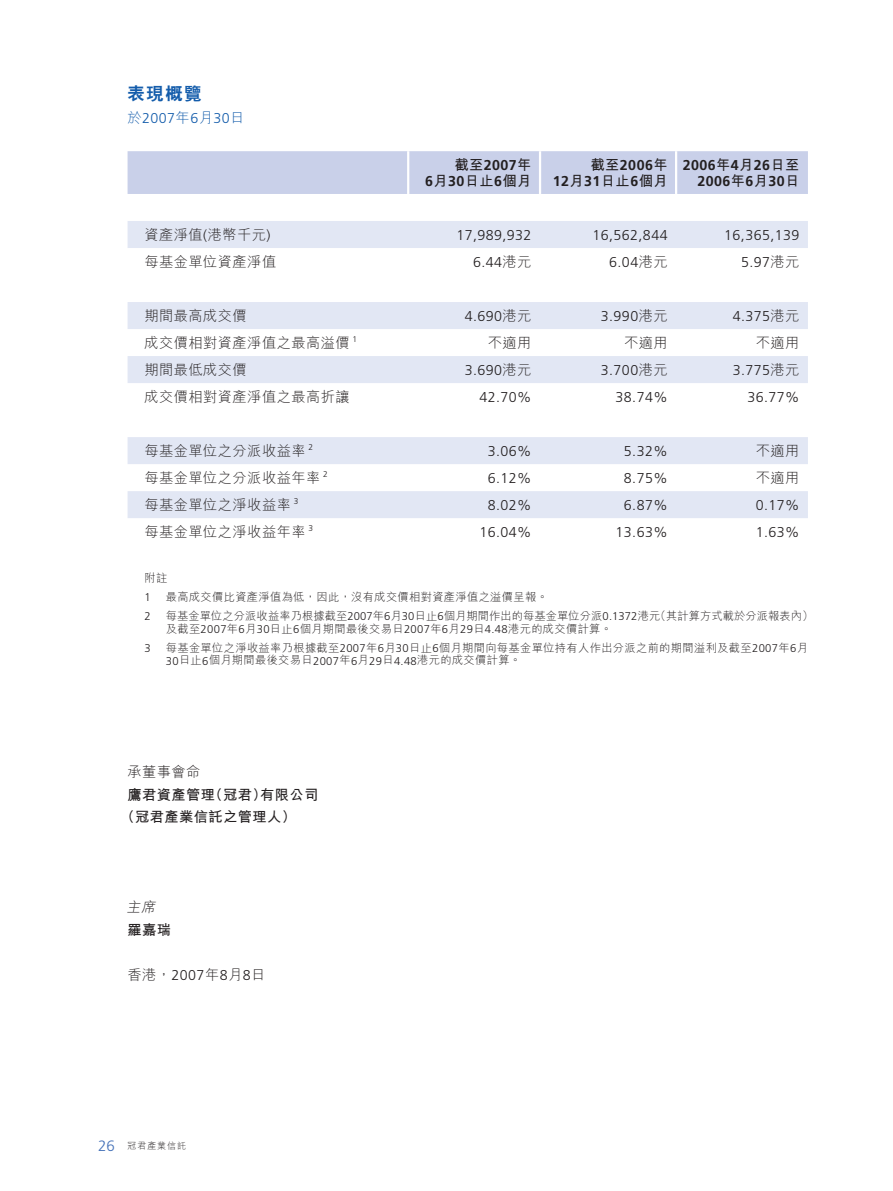
<style>
.page{position:relative;width:893px;height:1191px;background:#fff}
.page>*{position:absolute;margin:0;border:0;box-sizing:border-box;transform-origin:0 0}
.t1{font:17.25px "C Hei 2 HK Xbold B5 pc H";color:#135cab}
.t2{font:300 14.25px "Frutiger";letter-spacing:.03em;color:#231f20}
.t3{font:14.25px "M Hei HK Light B5 pc H";letter-spacing:.03em;color:#231f20}
.t4{font:700 14.25px/15.8px "Frutiger";letter-spacing:.03em;color:#231f20;text-align:right}
.t5{font:14.25px/22.5px "M Hei HK Bold B5 pc H";letter-spacing:.03em;color:#231f20}
.t6{font:300 14.25px "Frutiger";letter-spacing:.03em;color:#135cab}
.t7{font:italic 14.25px "M Hei HK Light B5 pc H";color:#231f20}
.t8{font:11.25px/12.8px "M Hei HK Light B5 pc H";letter-spacing:.03em;color:#231f20}
.t9{font:11.25px/12.8px "M Hei HK Light B5 pc H";letter-spacing:.01em;color:#231f20}
.t10{font:300 11.25px "Frutiger";color:#231f20}
.t11{font:9px "M Hei HK Light B5 pc H";letter-spacing:.1em;color:#231f20}
.s1{font-family:"M Hei HK Light B5 pc H";font-weight:400}
.s2{font-family:"M Hei HK Bold B5 pc H";font-weight:400}
.s3{font-family:"Frutiger";font-weight:700}
.s4{font-family:"Frutiger";font-weight:300}
.s5{font-family:"Frutiger";font-weight:300;font-size:15px;color:#4471b8}
</style>
<div class="page">
<div style="left:128px;top:151px;width:680px;height:43px;background:#c9d0e9"></div>
<div style="left:128px;top:221px;width:680px;height:27px;background:#e2e7f4"></div>
<svg style="left:128px;top:302px;width:680px;height:216px"></svg>
<hr style="left:407px;top:151px;width:2px;height:43px;background:#fff">
<hr style="left:539px;top:151px;width:2px;height:43px;background:#fff">
<hr style="left:675px;top:151px;width:2px;height:43px;background:#fff">
<p class="t1" style="left:128px;top:87px;width:76px">表現概覽</p>
<p class="t6" style="left:128px;top:112px;width:118px"><span class="s1">於</span>2007<span class="s1">年</span>6<span class="s1">月</span>30<span class="s1">日</span></p>
<p class="t4" style="left:454px;top:158px;width:79px"><span class="s2">截至</span>2007<span class="s2">年</span></p>
<p class="t5" style="left:425px;top:171px;width:108px"><span class="s3">6</span>月<span class="s3">30</span>日止<span class="s3">6</span>個月</p>
<p class="t4" style="left:553px;top:158px;width:116px"><span class="s2">截至</span>2006<span class="s2">年<br></span>12<span class="s2">月</span>31<span class="s2">日止</span>6<span class="s2">個月</span></p>
<p class="t4" style="left:683px;top:158px;width:118px">2006<span class="s2">年</span>4<span class="s2">月</span>26<span class="s2">日至<br></span>2006<span class="s2">年</span>6<span class="s2">月</span>30<span class="s2">日</span></p>
<p class="t3" style="left:145px;top:229px;width:127px">資產淨值<span class="s4">(</span>港幣千元<span class="s4">)</span></p>
<p class="t2" style="left:456px;top:229px;width:77px">17,989,932</p>
<p class="t2" style="left:592px;top:229px;width:77px">16,562,844</p>
<p class="t2" style="left:724px;top:229px;width:77px">16,365,139</p>
<p class="t3" style="left:145px;top:256px;width:133px">每基金單位資產淨值</p>
<p class="t2" style="left:473px;top:256px;width:60px">6.44<span class="s1">港元</span></p>
<p class="t2" style="left:609px;top:256px;width:60px">6.04<span class="s1">港元</span></p>
<p class="t2" style="left:741px;top:256px;width:60px">5.97<span class="s1">港元</span></p>
<p class="t3" style="left:145px;top:310px;width:104px">期間最高成交價</p>
<p class="t2" style="left:465px;top:310px;width:68px">4.690<span class="s1">港元</span></p>
<p class="t2" style="left:601px;top:310px;width:68px">3.990<span class="s1">港元</span></p>
<p class="t2" style="left:733px;top:310px;width:68px">4.375<span class="s1">港元</span></p>
<p class="t3" style="left:145px;top:337px;width:214px">成交價相對資產淨值之最高溢價 <sup>1</sup></p>
<p class="t3" style="left:488px;top:337px;width:45px">不適用</p>
<p class="t3" style="left:624px;top:337px;width:45px">不適用</p>
<p class="t3" style="left:756px;top:337px;width:45px">不適用</p>
<p class="t3" style="left:145px;top:364px;width:104px">期間最低成交價</p>
<p class="t2" style="left:465px;top:364px;width:68px">3.690<span class="s1">港元</span></p>
<p class="t2" style="left:601px;top:364px;width:68px">3.700<span class="s1">港元</span></p>
<p class="t2" style="left:733px;top:364px;width:68px">3.775<span class="s1">港元</span></p>
<p class="t3" style="left:145px;top:391px;width:207px">成交價相對資產淨值之最高折讓</p>
<p class="t2" style="left:479px;top:391px;width:54px">42.70%</p>
<p class="t2" style="left:616px;top:391px;width:54px">38.74%</p>
<p class="t2" style="left:747px;top:391px;width:54px">36.77%</p>
<p class="t3" style="left:145px;top:445px;width:170px">每基金單位之分派收益率 <sup>2</sup></p>
<p class="t2" style="left:488px;top:445px;width:45px">3.06%</p>
<p class="t2" style="left:624px;top:445px;width:45px">5.32%</p>
<p class="t3" style="left:756px;top:445px;width:45px">不適用</p>
<p class="t3" style="left:145px;top:472px;width:185px">每基金單位之分派收益年率 <sup>2</sup></p>
<p class="t2" style="left:488px;top:472px;width:45px">6.12%</p>
<p class="t2" style="left:624px;top:472px;width:45px">8.75%</p>
<p class="t3" style="left:756px;top:472px;width:45px">不適用</p>
<p class="t3" style="left:145px;top:499px;width:155px">每基金單位之淨收益率 <sup>3</sup></p>
<p class="t2" style="left:488px;top:499px;width:45px">8.02%</p>
<p class="t2" style="left:624px;top:499px;width:45px">6.87%</p>
<p class="t2" style="left:756px;top:499px;width:45px">0.17%</p>
<p class="t3" style="left:145px;top:526px;width:170px">每基金單位之淨收益年率 <sup>3</sup></p>
<p class="t2" style="left:479px;top:526px;width:54px">16.04%</p>
<p class="t2" style="left:616px;top:526px;width:54px">13.63%</p>
<p class="t2" style="left:756px;top:526px;width:45px">1.63%</p>
<p class="t8" style="left:145px;top:572px;width:24px">附註</p>
<p class="t10" style="left:145px;top:592px;width:8px">1</p>
<p class="t8" style="left:166px;top:591px;width:384px">最高成交價比資產淨值為低，因此，沒有成交價相對資產淨值之溢價呈報。</p>
<p class="t10" style="left:145px;top:611px;width:8px">2</p>
<p class="t9" style="left:166px;top:610px;width:649px">每基金單位之分派收益率乃根據截至<span class="s4">2007</span>年<span class="s4">6</span>月<span class="s4">30</span>日止<span class="s4">6</span>個月期間作出的每基金單位分派<span class="s4">0.1372</span>港元（其計算方式載於分派報表內）及截至<span class="s4">2007</span>年<span class="s4">6</span>月<span class="s4">30</span>日止<span class="s4">6</span>個月期間最後交易日<span class="s4">2007</span>年<span class="s4">6</span>月<span class="s4">29</span>日<span class="s4">4.48</span>港元的成交價計算。</p>
<p class="t10" style="left:145px;top:643px;width:8px">3</p>
<p class="t8" style="left:166px;top:642px;width:644px">每基金單位之淨收益率乃根據截至<span class="s4">2007</span>年<span class="s4">6</span>月<span class="s4">30</span>日止<span class="s4">6</span>個月期間向每基金單位持有人作出分派之前的期間溢利及截至<span class="s4">2007</span>年<span class="s4">6</span>月<br><span class="s4">30</span>日止<span class="s4">6</span>個月期間最後交易日<span class="s4">2007</span>年<span class="s4">6</span>月<span class="s4">29</span>日<span class="s4">4.48</span>港元的成交價計算。</p>
<p class="t3" style="left:128px;top:766px;width:74px">承董事會命</p>
<p class="t5" style="left:120px;top:785px;width:199px;text-indent:7px">鷹君資產管理（冠君）有限公司（冠君產業信託之管理人）</p>
<p class="t7" style="left:127px;top:901px;width:33px">主席</p>
<p class="t5" style="left:128px;top:920px;width:45px">羅嘉瑞</p>
<p class="t3" style="left:128px;top:968px;width:139px">香港，<span class="s4">2007</span>年<span class="s4">8</span>月<span class="s4">8</span>日</p>
<p class="t11" style="left:98px;top:1142px;width:89px"><span class="s5">26</span> 冠君產業信託</p>
</div>
